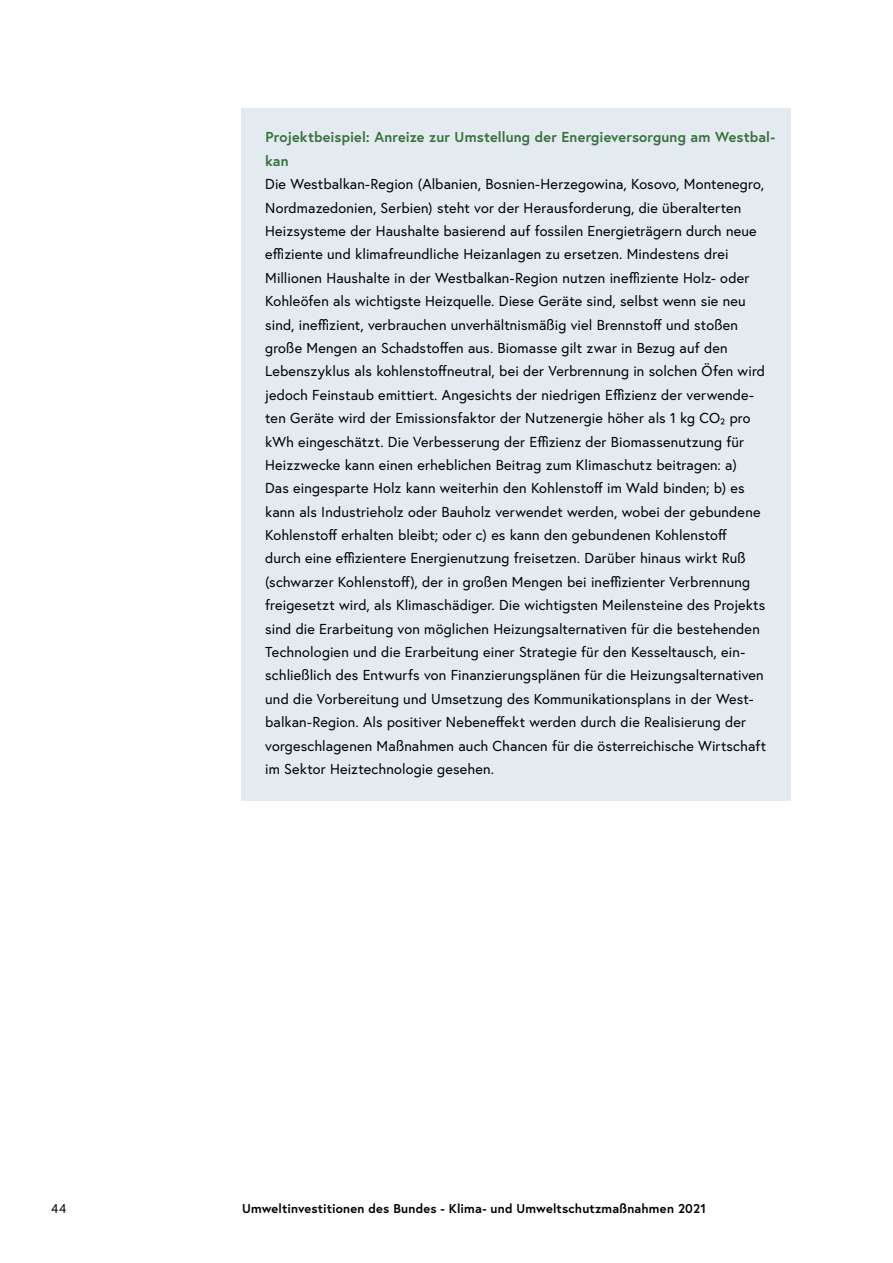
<style>
.page{position:relative;width:893px;height:1263px;background:#fff}
.page>*{position:absolute;margin:0;border:0;box-sizing:border-box;transform-origin:0 0}
.Infobox_p_Infobox_letzter_Absatz{font:14.4px/23.4px "Europa Austria";letter-spacing:.01em;color:#000}
.Infobox_p_Infobox_Titel{font:700 14.4px/23.4px "Europa Austria";letter-spacing:.01em;color:#38713e}
.t1{font:700 12.75px "Europa Austria";letter-spacing:.015em;color:#000}
.t2{font:12.75px "Europa Austria";color:#000}
</style>
<div class="page">
<div style="left:242px;top:108px;width:549px;height:84px;background:#e4ebf0"></div>
<div style="left:242px;top:155px;width:549px;height:645px;background:#e4ebf0"></div>
<p class="Infobox_p_Infobox_Titel" style="left:265px;top:125px;width:511px">Projektbeispiel: Anreize zur Umstellung der Energieversorgung am Westbal&shy;kan</p>
<p class="Infobox_p_Infobox_letzter_Absatz" style="left:265px;top:172px;width:502px">Die Westbalkan-Region (Albanien, Bosnien-Herzegowina, Kosovo, Montenegro, Nordmazedonien, Serbien) steht vor der Herausforderung, die überalterten Heizsysteme der Haushalte basierend auf fossilen Energieträgern durch neue effiziente und klimafreundliche Heizanlagen zu ersetzen. Mindestens drei Millionen Haushalte in der Westbalkan-Region nutzen ineffiziente Holz- oder Kohleöfen als wichtigste Heizquelle. Diese Geräte sind, selbst wenn sie neu sind, ineffizient, verbrauchen unverhältnismäßig viel Brennstoff und stoßen große Mengen an Schadstoffen aus. Biomasse gilt zwar in Bezug auf den Lebenszyklus als kohlenstoffneutral, bei der Verbrennung in solchen Öfen wird jedoch Feinstaub emittiert. Angesichts der niedrigen Effizienz der verwende&shy;ten Geräte wird der Emissionsfaktor der Nutzenergie höher als 1 kg CO2 pro kWh eingeschätzt. Die Verbesserung der Effizienz der Biomassenutzung für Heizzwecke kann einen erheblichen Beitrag zum Klimaschutz beitragen: a)<br>Das eingesparte Holz kann weiterhin den Kohlenstoff im Wald binden; b) es kann als Industrieholz oder Bauholz verwendet werden, wobei der gebundene Kohlenstoff erhalten bleibt; oder c) es kann den gebundenen Kohlenstoff durch eine effizientere Energienutzung freisetzen. Darüber hinaus wirkt Ruß (schwarzer Kohlenstoff), der in großen Mengen bei ineffizienter Verbrennung freigesetzt wird, als Klimaschädiger. Die wichtigsten Meilensteine des Projekts sind die Erarbeitung von möglichen Heizungsalternativen für die bestehenden Technologien und die Erarbeitung einer Strategie für den Kesseltausch, ein&shy;schließlich des Entwurfs von Finanzierungsplänen für die Heizungsalternativen und die Vorbereitung und Umsetzung des Kommunikationsplans in der West&shy;balkan-Region. Als positiver Nebeneffekt werden durch die Realisierung der vorgeschlagenen Maßnahmen auch Chancen für die österreichische Wirtschaft im Sektor Heiztechnologie gesehen.</p>
<p class="t2" style="left:51px;top:1200px;width:14px">4 4</p>
<p class="t1" style="left:242px;top:1199px;width:465px">Umweltinvestitionen des Bundes - Klima- und Umweltschutzmaßnahmen 2021</p>
</div>
